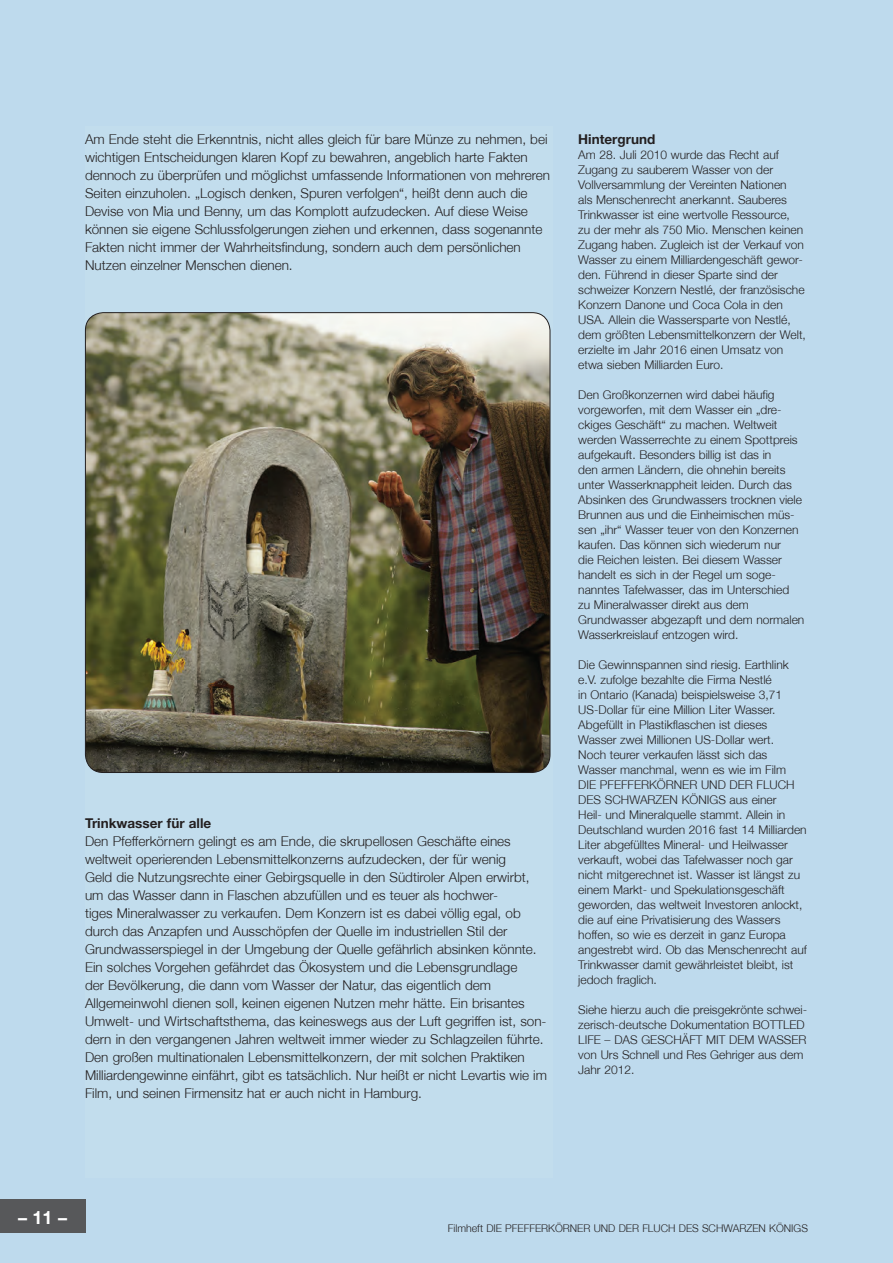
<style>
.page{position:relative;width:893px;height:1263px;background:#bedaed}
.page>*{position:absolute;margin:0;border:0;box-sizing:border-box;transform-origin:0 0}
.t1{font:700 18px "Helvetica Neue";color:#fff}
.t2{font:300 13.5px/18px "Helvetica Neue";color:#231f20}
.t3{font:700 13.5px "Helvetica Neue";color:#231f20}
.t4{font:300 12px/15px "Helvetica Neue";color:#231f20}
.t5{font:300 10.65px "Helvetica Neue";color:#231f20}
</style>
<div class="page">
<div style="left:0;top:1199px;width:85px;height:34px;background:#57585a"></div>
<div style="left:85px;top:126px;width:468px;height:1052px;background:#c2dded"></div>
<img style="left:85px;top:313px;width:465px;height:459px">
<p class="t2" style="left:85px;top:130px;width:467px">Am Ende steht die Erkenntnis, nicht alles gleich für bare Münze zu nehmen, bei wichtigen Entscheidungen klaren Kopf zu bewahren, angeblich harte Fakten dennoch zu überprüfen und möglichst umfassende Informationen von mehreren Seiten einzuholen. „Logisch denken, Spuren verfolgen“, heißt denn auch die Devise von Mia und Benny, um das Komplott aufzudecken. Auf diese Weise können sie eigene Schlussfolgerungen ziehen und erkennen, dass sogenannte Fakten nicht immer der Wahrheitsfindung, sondern auch dem persönlichen Nutzen einzelner Menschen dienen.</p>
<p class="t3" style="left:85px;top:815px;width:128px">Trinkwasser für alle</p>
<p class="t2" style="left:85px;top:832px;width:463px">Den Pfefferkörnern gelingt es am Ende, die skrupellosen Geschäfte eines weltweit operierenden Lebensmittelkonzerns aufzudecken, der für wenig<br>Geld die Nutzungsrechte einer Gebirgsquelle in den Südtiroler Alpen erwirbt, um das Wasser dann in Flaschen abzufüllen und es teuer als hochwer-<br>tiges Mineralwasser zu verkaufen. Dem Konzern ist es dabei völlig egal, ob durch das Anzapfen und Ausschöpfen der Quelle im industriellen Stil der Grundwasserspiegel in der Umgebung der Quelle gefährlich absinken könnte.<br>Ein solches Vorgehen gefährdet das Ökosystem und die Lebensgrundlage<br>der Bevölkerung, die dann vom Wasser der Natur, das eigentlich dem Allgemeinwohl dienen soll, keinen eigenen Nutzen mehr hätte. Ein brisantes Umwelt- und Wirtschaftsthema, das keineswegs aus der Luft gegriffen ist, son&shy;dern in den vergangenen Jahren weltweit immer wieder zu Schlagzeilen führte.<br>Den großen multinationalen Lebensmittelkonzern, der mit solchen Praktiken Milliardengewinne einfährt, gibt es tatsächlich. Nur heißt er nicht Levartis wie im Film, und seinen Firmensitz hat er auch nicht in Hamburg.</p>
<p class="t3" style="left:578px;top:131px;width:79px">Hintergrund</p>
<p class="t4" style="left:578px;top:147px;width:229px">Am 28. Juli 2010 wurde das Recht auf Zugang zu sauberem Wasser von der Vollversammlung der Vereinten Nationen<br>als Menschenrecht anerkannt. Sauberes Trinkwasser ist eine wertvolle Ressource,<br>zu der mehr als 750 Mio. Menschen keinen Zugang haben. Zugleich ist der Verkauf von Wasser zu einem Milliardengeschäft gewor&shy;den. Führend in dieser Sparte sind der schweizer Konzern Nestlé, der französische Konzern Danone und Coca Cola in den USA. Allein die Wassersparte von Nestlé, dem größten Lebensmittelkonzern der Welt, erzielte im Jahr 2016 einen Umsatz von etwa sieben Milliarden Euro.</p>
<p class="t4" style="left:578px;top:387px;width:228px">Den Großkonzernen wird dabei häufig vorgeworfen, mit dem Wasser ein „dre&shy;ckiges Geschäft“ zu machen. Weltweit werden Wasserrechte zu einem Spottpreis aufgekauft. Besonders billig ist das in<br>den armen Ländern, die ohnehin bereits unter Wasserknappheit leiden. Durch das Absinken des Grundwassers trocknen viele Brunnen aus und die Einheimischen müs&shy;sen „ihr“ Wasser teuer von den Konzernen kaufen. Das können sich wiederum nur<br>die Reichen leisten. Bei diesem Wasser handelt es sich in der Regel um soge&shy;nanntes Tafelwasser, das im Unterschied<br>zu Mineralwasser direkt aus dem Grundwasser abgezapft und dem normalen Wasserkreislauf entzogen wird.</p>
<p class="t4" style="left:578px;top:657px;width:230px">Die Gewinnspannen sind riesig. Earthlink e.V. zufolge bezahlte die Firma Nestlé<br>in Ontario (Kanada) beispielsweise 3,71<br>US-Dollar für eine Million Liter Wasser.<br>Abgefüllt in Plastikflaschen ist dieses Wasser zwei Millionen US-Dollar wert.<br>Noch teurer verkaufen lässt sich das Wasser manchmal, wenn es wie im Film DIE PFEFFERKÖRNER UND DER FLUCH DES SCHWARZEN KÖNIGS aus einer<br>Heil- und Mineralquelle stammt. Allein in Deutschland wurden 2016 fast 14 Milliarden Liter abgefülltes Mineral- und Heilwasser verkauft, wobei das Tafelwasser noch gar nicht mitgerechnet ist. Wasser ist längst zu einem Markt- und Spekulationsgeschäft geworden, das weltweit Investoren anlockt, die auf eine Privatisierung des Wassers hoffen, so wie es derzeit in ganz Europa angestrebt wird. Ob das Menschenrecht auf Trinkwasser damit gewährleistet bleibt, ist jedoch fraglich.</p>
<p class="t4" style="left:578px;top:1002px;width:230px">Siehe hierzu auch die preisgekrönte schwei&shy;zerisch-deutsche Dokumentation BOTTLED LIFE – DAS GESCHÄFT MIT DEM WASSER von Urs Schnell und Res Gehriger aus dem Jahr 2012.</p>
<h1 class="t1" style="left:18px;top:1206px;width:51px">– 11 –</h1>
<p class="t5" style="left:448px;top:1221px;width:361px">Filmheft DIE PFEFFERKÖRNER UND DER FLUCH DES SCHWARZEN KÖNIGS</p>
</div>
